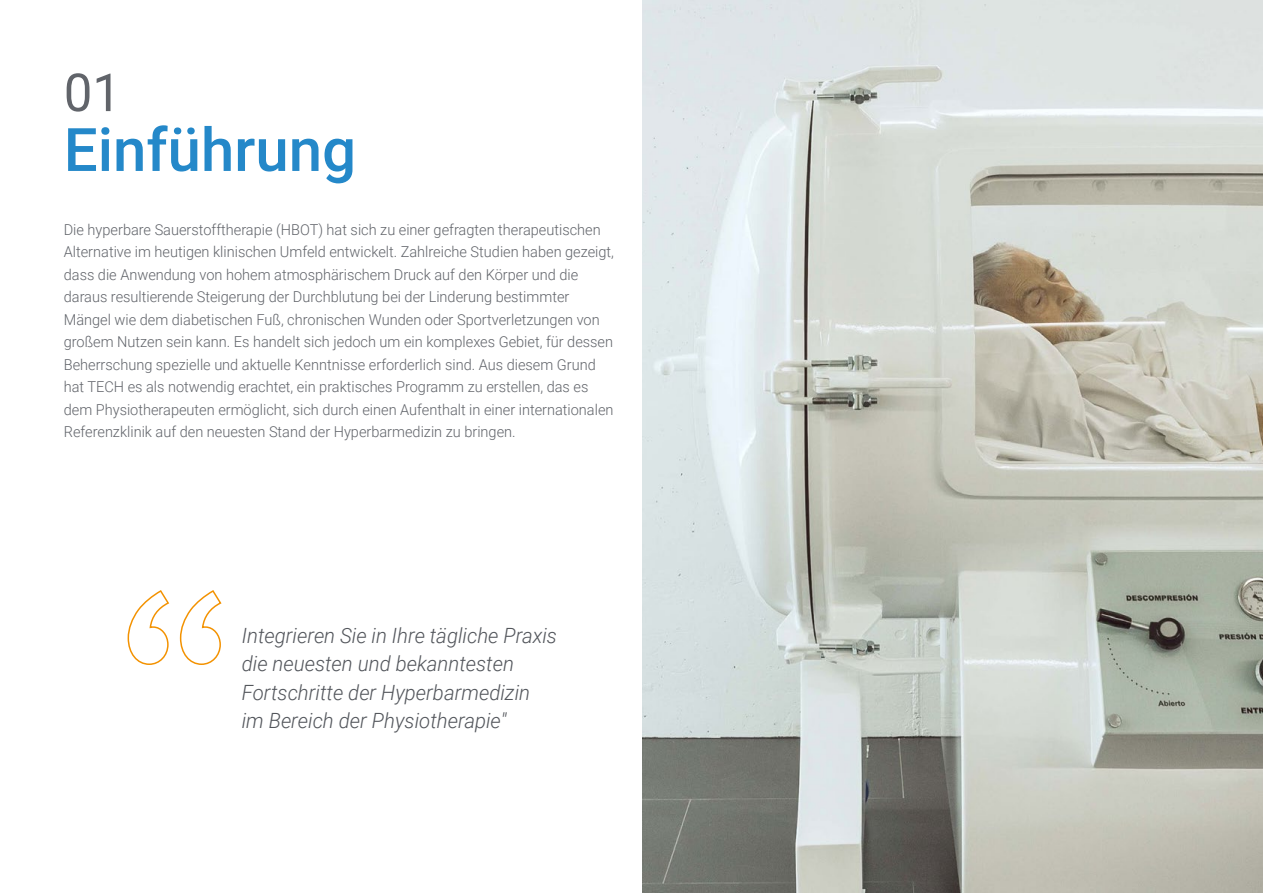
<style>
.page{position:relative;width:1263px;height:893px;background:#fff}
.page>*{position:absolute;margin:0;border:0;box-sizing:border-box;transform-origin:0 0}
.t1{font:500 60px "Roboto";color:#2488c9}
.t2{font:52.5px "Roboto";color:#61646a}
.t3{font:italic 300 21px/28.5px "Roboto";color:#52555b}
.t4{font:300 15px/22.5px "Roboto";color:#61646a}
</style>
<div class="page">
<svg style="left:127px;top:590px;width:95px;height:75px"></svg>
<img style="left:642px;top:0;width:621px;height:893px">
<h2 class="t2" style="left:64px;top:56px;width:59px">01</h2>
<h1 class="t1" style="left:64px;top:108px;width:294px">Einführung</h1>
<p class="t4" style="left:64px;top:217px;width:552px">Die hyperbare Sauerstofftherapie (HBOT) hat sich zu einer gefragten therapeutischen Alternative im heutigen klinischen Umfeld entwickelt. Zahlreiche Studien haben gezeigt, dass die Anwendung von hohem atmosphärischem Druck auf den Körper und die daraus resultierende Steigerung der Durchblutung bei der Linderung bestimmter Mängel wie dem diabetischen Fuß, chronischen Wunden oder Sportverletzungen von großem Nutzen sein kann. Es handelt sich jedoch um ein komplexes Gebiet, für dessen Beherrschung spezielle und aktuelle Kenntnisse erforderlich sind. Aus diesem Grund hat TECH es als notwendig erachtet, ein praktisches Programm zu erstellen, das es dem Physiotherapeuten ermöglicht, sich durch einen Aufenthalt in einer internationalen Referenzklinik auf den neuesten Stand der Hyperbarmedizin zu bringen.</p>
<h3 class="t3" style="left:242px;top:620px;width:317px">Integrieren Sie in Ihre tägliche Praxis die neuesten und bekanntesten Fortschritte der Hyperbarmedizin im Bereich der Physiotherapie"</h3>
</div>
